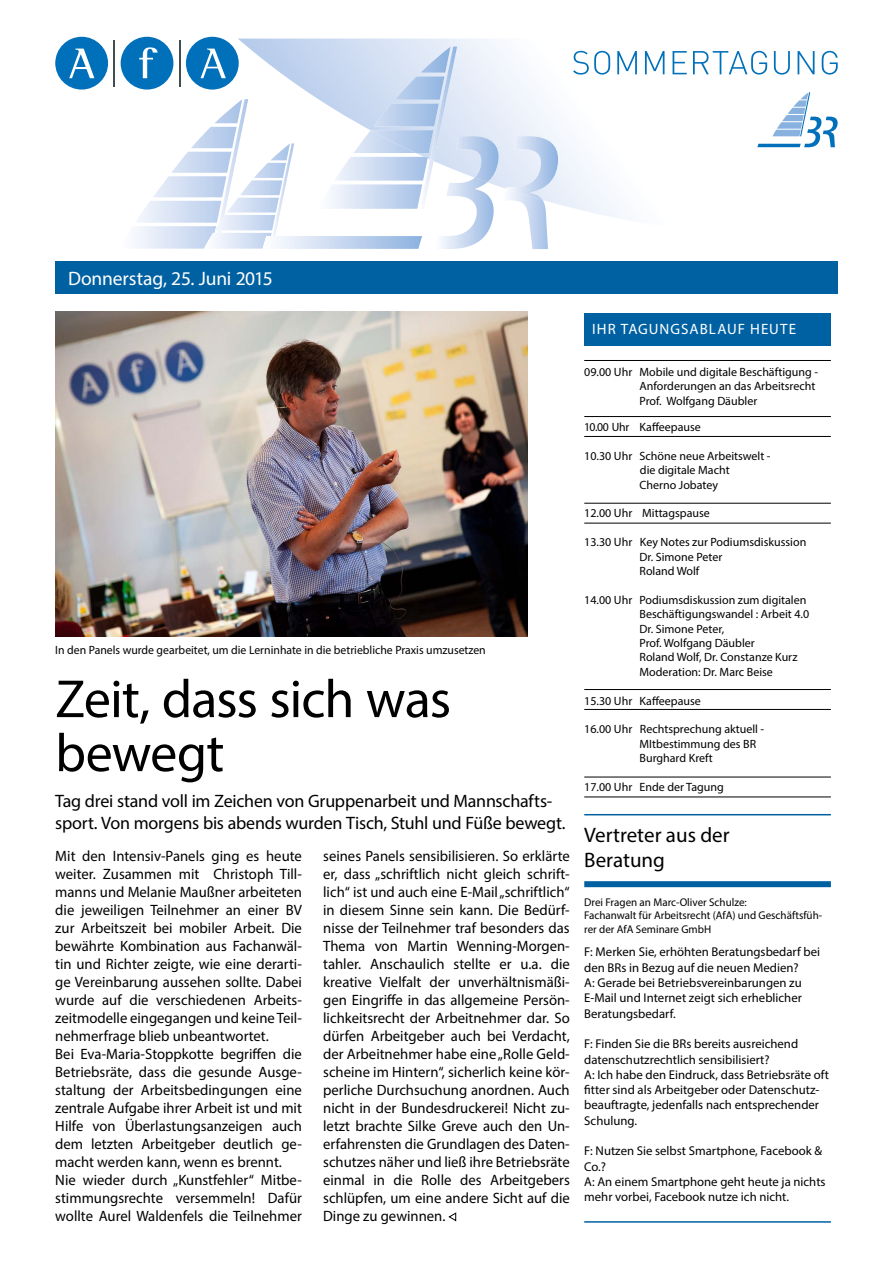
<style>
.page{position:relative;width:893px;height:1263px;background:#fff}
.page>*{position:absolute;margin:0;border:0;box-sizing:border-box;transform-origin:0 0}
.t1{font:54px/54px "Myriad Pro";letter-spacing:-.02em;color:#000}
.t2{font:21px/25.2px "Myriad Pro";color:#000}
.t3{font:19.5px "Myriad Pro";letter-spacing:-.01em;color:#fff}
.t4{font:18px/21.6px "Myriad Pro";letter-spacing:-.01em;color:#000}
.t5{font:15px/18px "Myriad Pro";color:#000}
.t6{font:15px "Myriad Pro";letter-spacing:.07em;color:#fff}
.t7{font:12.75px/15.3px "Myriad Pro";color:#000}
.t8{font:12px/14.4px "Myriad Pro";color:#000}
.t9{font:11.25px/13.5px "Myriad Pro";color:#000}
</style>
<div class="page">
<div style="left:55px;top:262px;width:783px;height:32px;background:#0061a2"></div>
<div style="left:584px;top:313px;width:247px;height:33px;background:#0061a2"></div>
<hr style="left:584px;top:1221px;width:247px;height:2px;background:#0061a2">
<hr style="left:584px;top:814px;width:247px;height:1px;background:#0061a2">
<div style="left:584px;top:881px;width:247px;height:6px;background:#0061a2"></div>
<svg style="left:448px;top:1212px;width:8px;height:10px"></svg>
<svg style="left:55px;top:36px;width:780px;height:197px"></svg>
<img style="left:238px;top:39px;width:27px;height:22px">
<div style="left:55px;top:37px;width:53px;height:53px;background:#0070ba;border-radius:50%"></div>
<div style="left:186px;top:37px;width:53px;height:53px;background:#0070ba;border-radius:50%"></div>
<div style="left:121px;top:37px;width:52px;height:53px;background:#0070ba;border-radius:50%"></div>
<svg style="left:69px;top:49px;width:25px;height:29px"></svg>
<svg style="left:201px;top:49px;width:25px;height:29px"></svg>
<svg style="left:139px;top:47px;width:19px;height:31px"></svg>
<hr style="left:113px;top:40px;width:2px;height:46px;background:#424f4f">
<hr style="left:179px;top:40px;width:2px;height:46px;background:#424f4f">
<svg style="left:573px;top:51px;width:37px;height:24px"></svg>
<svg style="left:617px;top:51px;width:20px;height:23px"></svg>
<svg style="left:645px;top:51px;width:19px;height:23px"></svg>
<svg style="left:673px;top:51px;width:14px;height:23px"></svg>
<svg style="left:693px;top:51px;width:74px;height:24px"></svg>
<svg style="left:774px;top:51px;width:16px;height:24px"></svg>
<svg style="left:798px;top:51px;width:17px;height:23px"></svg>
<svg style="left:822px;top:51px;width:16px;height:24px"></svg>
<svg style="left:757px;top:92px;width:81px;height:55px"></svg>
<img style="left:120px;top:99px;width:94px;height:150px">
<img style="left:214px;top:99px;width:34px;height:134px">
<img style="left:204px;top:233px;width:17px;height:16px">
<img style="left:215px;top:215px;width:58px;height:15px">
<svg style="left:215px;top:216px;width:9px;height:14px"></svg>
<img style="left:227px;top:143px;width:46px;height:69px">
<img style="left:273px;top:143px;width:21px;height:93px">
<img style="left:435px;top:178px;width:59px;height:71px">
<img style="left:456px;top:136px;width:43px;height:46px">
<img style="left:503px;top:189px;width:45px;height:60px">
<img style="left:506px;top:136px;width:52px;height:64px">
<img style="left:318px;top:157px;width:110px;height:52px">
<img style="left:353px;top:130px;width:18px;height:23px">
<img style="left:371px;top:47px;width:59px;height:106px">
<img style="left:420px;top:159px;width:14px;height:50px">
<img style="left:430px;top:47px;width:27px;height:114px">
<img style="left:262px;top:236px;width:160px;height:13px">
<svg style="left:263px;top:236px;width:12px;height:13px"></svg>
<hr style="left:584px;top:360px;width:247px;height:1px;background:#000">
<hr style="left:584px;top:416px;width:247px;height:1px;background:#000">
<hr style="left:584px;top:436px;width:247px;height:1px;background:#000">
<hr style="left:584px;top:503px;width:247px;height:1px;background:#000">
<hr style="left:584px;top:523px;width:247px;height:1px;background:#000">
<hr style="left:584px;top:777px;width:247px;height:1px;background:#000">
<hr style="left:584px;top:797px;width:247px;height:1px;background:#000">
<hr style="left:584px;top:689px;width:247px;height:1px;background:#000">
<hr style="left:584px;top:709px;width:247px;height:1px;background:#000">
<img style="left:55px;top:312px;width:472px;height:324px">
<h3 class="t3" style="left:68px;top:266px;width:206px">Donnerstag, 25. Juni 2015</h3>
<p class="t8" style="left:55px;top:643px;width:432px">In den Panels wurde gearbeitet, um die Lerninhate in die betriebliche Praxis umzusetzen</p>
<h1 class="t1" style="left:55px;top:671px;width:397px">Zeit, dass sich was bewegt</h1>
<p class="t4" style="left:55px;top:790px;width:512px">Tag drei stand voll im Zeichen von Gruppenarbeit und Mannschafts&shy;sport. Von morgens bis abends wurden Tisch, Stuhl und Füße bewegt.</p>
<p class="t5" style="left:55px;top:847px;width:248px">Mit den Intensiv-Panels ging es heute weiter. Zusammen mit Christoph Till&shy;manns und Melanie Maußner arbeiteten die jeweiligen Teilnehmer an einer BV zur Arbeitszeit bei mobiler Arbeit. Die bewährte Kombination aus Fachanwäl&shy;tin und Richter zeigte, wie eine derarti&shy;ge Vereinbarung aussehen sollte. Dabei wurde auf die verschiedenen Arbeits&shy;zeitmodelle eingegangen und keine Teil&shy;nehmerfrage blieb unbeantwortet.<br>Bei Eva-Maria-Stoppkotte begriffen die Betriebsräte, dass die gesunde Ausge&shy;staltung der Arbeitsbedingungen eine zentrale Aufgabe ihrer Arbeit ist und mit Hilfe von Überlastungsanzeigen auch dem letzten Arbeitgeber deutlich ge&shy;macht werden kann, wenn es brennt.<br>Nie wieder durch „Kunstfehler“ Mitbe&shy;stimmungsrechte versemmeln! Dafür wollte Aurel Waldenfels die Teilnehmer</p>
<p class="t5" style="left:323px;top:847px;width:248px;text-align:justify">seines Panels sensibilisieren. So erklärte er, dass „schriftlich nicht gleich schrift&shy;lich“ ist und auch eine E-Mail „schriftlich“ in diesem Sinne sein kann. Die Bedürf&shy;nisse der Teilnehmer traf besonders das Thema von Martin Wenning-Morgen&shy;tahler. Anschaulich stellte er u.a. die kreative Vielfalt der unverhältnismäßi&shy;gen Eingriffe in das allgemeine Persön&shy;lichkeitsrecht der Arbeitnehmer dar. So dürfen Arbeitgeber auch bei Verdacht, der Arbeitnehmer habe eine „Rolle Geld&shy;scheine im Hintern“, sicherlich keine kör&shy;perliche Durchsuchung anordnen. Auch nicht in der Bundesdruckerei! Nicht zu&shy;letzt brachte Silke Greve auch den Un&shy;erfahrensten die Grundlagen des Daten&shy;schutzes näher und ließ ihre Betriebsräte einmal in die Rolle des Arbeitgebers schlüpfen, um eine andere Sicht auf die Dinge zu gewinnen.</p>
<p class="t6" style="left:592px;top:320px;width:205px">IHR TAGUNGSABLAUF HEUTE</p>
<p class="t8" style="left:639px;top:364px;width:180px;text-indent:-55px">09.00 Uhr Mobile und digitale Beschäftigung -<br>Anforderungen an das Arbeitsrecht<br>Prof. Wolfgang Däubler</p>
<p class="t8" style="left:584px;top:420px;width:118px">10.00 Uhr Kaffeepause</p>
<p class="t8" style="left:639px;top:448px;width:133px;text-indent:-55px">10.30 Uhr Schöne neue Arbeitswelt - die digitale Macht<br>Cherno Jobatey</p>
<p class="t8" style="left:584px;top:506px;width:127px">12.00 Uhr Mittagspause</p>
<p class="t8" style="left:639px;top:535px;width:168px;text-indent:-55px">13.30 Uhr Key Notes zur Podiumsdiskussion<br>Dr. Simone Peter<br>Roland Wolf</p>
<p class="t8" style="left:639px;top:592px;width:171px;text-indent:-55px">14.00 Uhr Podiumsdiskussion zum digitalen<br>Beschäftigungswandel : Arbeit 4.0<br>Dr. Simone Peter,<br>Prof. Wolfgang Däubler<br>Roland Wolf, Dr. Constanze Kurz<br>Moderation: Dr. Marc Beise</p>
<p class="t8" style="left:584px;top:693px;width:118px">15.30 Uhr Kaffeepause</p>
<p class="t8" style="left:639px;top:722px;width:126px;text-indent:-55px">16.00 Uhr Rechtsprechung aktuell -<br>MItbestimmung des BR<br>Burghard Kreft</p>
<p class="t8" style="left:584px;top:780px;width:141px">17.00 Uhr Ende der Tagung</p>
<h2 class="t2" style="left:584px;top:821px;width:147px">Vertreter aus der<br>Beratung</h2>
<p class="t9" style="left:584px;top:895px;width:239px">Drei Fragen an Marc-Oliver Schulze:<br>Fachanwalt für Arbeitsrecht (AfA) und Geschäftsfüh&shy;rer der AfA Seminare GmbH</p>
<p class="t7" style="left:584px;top:944px;width:237px">F: Merken Sie, erhöhten Beratungsbedarf bei den BRs in Bezug auf die neuen Medien?<br>A: Gerade bei Betriebsvereinbarungen zu E-Mail und Internet zeigt sich erheblicher Beratungsbedarf.</p>
<p class="t7" style="left:584px;top:1036px;width:246px">F: Finden Sie die BRs bereits ausreichend datenschutzrechtlich sensibilisiert?<br>A: Ich habe den Eindruck, dass Betriebsräte oft fitter sind als Arbeitgeber oder Datenschutz&shy;beauftragte, jedenfalls nach entsprechender Schulung.</p>
<p class="t7" style="left:584px;top:1143px;width:243px">F: Nutzen Sie selbst Smartphone, Facebook &amp;<br>Co.?<br>A: An einem Smartphone geht heute ja nichts mehr vorbei, Facebook nutze ich nicht.</p>
</div>
